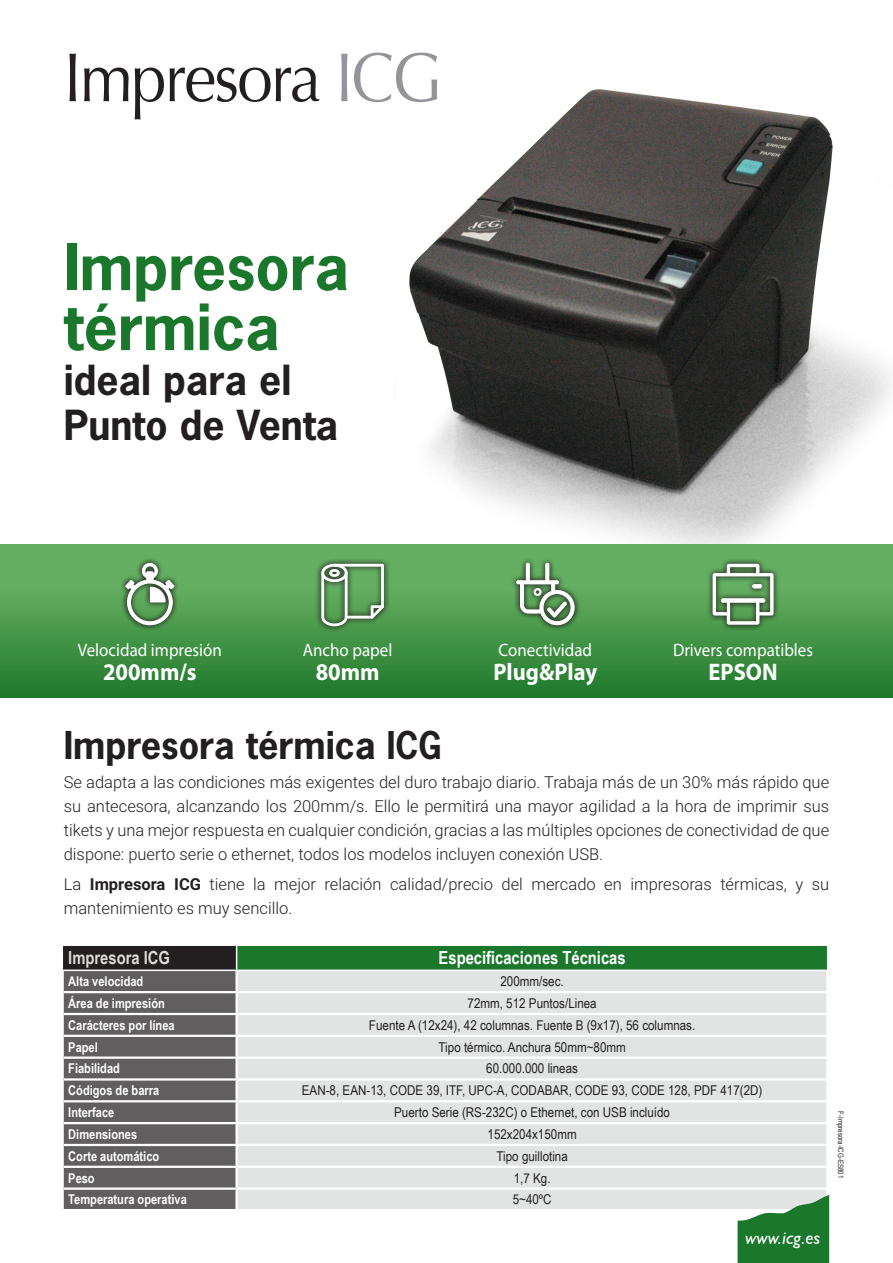
<style>
.page{position:relative;width:893px;height:1263px;background:#fff}
.page>*{position:absolute;margin:0;border:0;box-sizing:border-box;transform-origin:0 0}
.Logos_ICG{font:69.6px "Optima";letter-spacing:-.03em;color:#231f20;scale:.92 1}
.Titular{font:700 60px "News Gothic Std";color:#1a772c}
.Titular-2{font:700 39px/45px "News Gothic Std";color:#231f20}
.Titular-3{font:700 36px "News Gothic Std";color:#231f20}
.Text_Icones_16{font:700 24px "Myriad Pro";color:#fff;scale:.94 1}
.Text_icones{font:18px "Myriad Pro";color:#fff;scale:.94 1}
.Caracteristicas{font:700 18px "Arial Narrow";color:#fff}
.Especificaciones_Bla{font:700 18px "Arial Narrow";color:#dbdbd7}
.t1{font:italic 18px "Humanist 521 BT";color:#fff}
.Texto_11___16{font:300 16.5px/24px "Roboto";color:#231f20;text-align:justify}
.Especificaciones{font:13.5px "Arial Narrow";color:#231f20;scale:1.05 1}
.Especificaciones_Whi{font:700 13.5px "Arial Narrow";color:#fff}
.Referencia_-_Serial{font:7.5px "Arial Narrow";color:#231f20}
.s1{color:#939598}
.s2{font-weight:700}
</style>
<div class="page">
<div style="left:237px;top:945px;width:591px;height:25px;background:#1a772c"></div>
<div style="left:238px;top:971px;width:588px;height:238px;background:#e2e4e4"></div>
<hr style="left:237px;top:944px;width:591px;height:2px;background:#fff">
<svg style="left:63px;top:946px;width:173px;height:263px;background:#5b595a"></svg>
<svg style="left:827px;top:946px;width:1px;height:23px"></svg>
<hr style="left:62px;top:969px;width:175px;height:2px;background:#fff">
<hr style="left:237px;top:969px;width:591px;height:2px;background:#fff">
<hr style="left:61px;top:971px;width:3px;height:21px;background:#fff">
<hr style="left:61px;top:992px;width:3px;height:22px;background:#fff">
<hr style="left:61px;top:1014px;width:3px;height:22px;background:#fff">
<hr style="left:61px;top:1036px;width:3px;height:22px;background:#fff">
<hr style="left:61px;top:1058px;width:3px;height:21px;background:#fff">
<hr style="left:61px;top:1079px;width:3px;height:22px;background:#fff">
<hr style="left:61px;top:1101px;width:3px;height:22px;background:#fff">
<hr style="left:61px;top:1123px;width:3px;height:22px;background:#fff">
<hr style="left:61px;top:1145px;width:3px;height:22px;background:#fff">
<hr style="left:61px;top:1167px;width:3px;height:21px;background:#fff">
<hr style="left:61px;top:1188px;width:3px;height:21px;background:#fff">
<hr style="left:235px;top:971px;width:3px;height:20px;background:#fff">
<hr style="left:64px;top:991px;width:173px;height:2px;background:#fff">
<hr style="left:237px;top:991px;width:589px;height:2px;background:#fff">
<hr style="left:235px;top:993px;width:3px;height:20px;background:#fff">
<hr style="left:64px;top:1013px;width:173px;height:2px;background:#fff">
<hr style="left:237px;top:1013px;width:589px;height:2px;background:#fff">
<hr style="left:235px;top:1015px;width:3px;height:20px;background:#fff">
<hr style="left:64px;top:1035px;width:173px;height:2px;background:#fff">
<hr style="left:237px;top:1035px;width:589px;height:2px;background:#fff">
<hr style="left:235px;top:1037px;width:3px;height:19px;background:#fff">
<hr style="left:64px;top:1056px;width:173px;height:3px;background:#fff">
<hr style="left:237px;top:1056px;width:589px;height:3px;background:#fff">
<hr style="left:235px;top:1059px;width:3px;height:19px;background:#fff">
<hr style="left:64px;top:1078px;width:173px;height:2px;background:#fff">
<hr style="left:237px;top:1078px;width:589px;height:2px;background:#fff">
<hr style="left:235px;top:1080px;width:3px;height:20px;background:#fff">
<hr style="left:64px;top:1100px;width:173px;height:2px;background:#fff">
<hr style="left:237px;top:1100px;width:589px;height:2px;background:#fff">
<hr style="left:235px;top:1102px;width:3px;height:20px;background:#fff">
<hr style="left:64px;top:1122px;width:173px;height:2px;background:#fff">
<hr style="left:237px;top:1122px;width:589px;height:2px;background:#fff">
<hr style="left:235px;top:1124px;width:3px;height:20px;background:#fff">
<hr style="left:64px;top:1144px;width:173px;height:2px;background:#fff">
<hr style="left:237px;top:1144px;width:589px;height:2px;background:#fff">
<hr style="left:235px;top:1146px;width:3px;height:20px;background:#fff">
<hr style="left:64px;top:1166px;width:173px;height:2px;background:#fff">
<hr style="left:237px;top:1166px;width:589px;height:2px;background:#fff">
<hr style="left:235px;top:1168px;width:3px;height:19px;background:#fff">
<hr style="left:64px;top:1187px;width:173px;height:3px;background:#fff">
<hr style="left:237px;top:1187px;width:589px;height:3px;background:#fff">
<hr style="left:235px;top:1190px;width:3px;height:19px;background:#fff">
<img style="left:409px;top:89px;width:483px;height:455px">
<div style="left:0;top:544px;width:893px;height:153px;background:linear-gradient(to bottom,#73b96d,#247d2f)"></div>
<svg style="left:738px;top:1195px;width:91px;height:68px;background:#479055"></svg>
<div style="left:120px;top:557px;width:60px;height:74px;background:#231f20;opacity:.75"></div>
<svg style="left:125px;top:563px;width:49px;height:62px"></svg>
<div style="left:316px;top:558px;width:74px;height:74px;background:#231f20;opacity:.75"></div>
<svg style="left:321px;top:564px;width:63px;height:62px"></svg>
<div style="left:510px;top:557px;width:70px;height:74px;background:#231f20;opacity:.75"></div>
<svg style="left:516px;top:563px;width:60px;height:62px"></svg>
<div style="left:707px;top:558px;width:73px;height:73px;background:#231f20;opacity:.75"></div>
<svg style="left:713px;top:564px;width:60px;height:61px"></svg>
<hr style="left:752px;top:584px;width:10px;height:4px;background:#fff;border-radius:2px">
<p class="Logos_ICG" style="left:64px;top:37px;width:412px">Impresora <span class="s1">ICG</span></p>
<p class="Titular" style="left:64px;top:228px;width:287px">Impresora</p>
<p class="Titular" style="left:64px;top:288px;width:217px">térmica</p>
<p class="Titular-2" style="left:64px;top:357px;width:276px">ideal para el<br>Punto de Venta</p>
<p class="Text_icones" style="left:78px;top:640px;width:155px">Velocidad impresión</p>
<p class="Text_Icones_16" style="left:103px;top:656px;width:101px">200mm/s</p>
<p class="Text_icones" style="left:303px;top:640px;width:97px">Ancho papel</p>
<p class="Text_Icones_16" style="left:316px;top:656px;width:69px">80mm</p>
<p class="Text_icones" style="left:499px;top:640px;width:101px">Conectividad</p>
<p class="Text_Icones_16" style="left:493px;top:656px;width:112px">Plug&amp;Play</p>
<p class="Text_icones" style="left:673px;top:640px;width:150px">Drivers compatibles</p>
<p class="Text_Icones_16" style="left:708px;top:656px;width:75px">EPSON</p>
<p class="Titular-3" style="left:64px;top:722px;width:379px">Impresora térmica ICG</p>
<p class="Texto_11___16" style="left:64px;top:769px;width:767px">Se adapta a las condiciones más exigentes del duro trabajo diario. Trabaja más de un 30% más rápido que su antecesora, alcanzando los 200mm/s. Ello le permitirá una mayor agilidad a la hora de imprimir sus tikets y una mejor respuesta en cualquier condición, gracias a las múltiples opciones de conectividad de que dispone: puerto serie o ethernet, todos los modelos incluyen conexión USB.</p>
<p class="Texto_11___16" style="left:64px;top:872px;width:767px">La <span class="s2">Impresora ICG</span> tiene la mejor relación calidad/precio del mercado en impresoras térmicas, y su mantenimiento es muy sencillo.</p>
<p class="Especificaciones_Bla" style="left:68px;top:944px;width:103px">Impresora ICG</p>
<p class="Caracteristicas" style="left:439px;top:944px;width:189px">Especificaciones Técnicas</p>
<p class="Especificaciones_Whi" style="left:68px;top:971px;width:77px">Alta velocidad</p>
<p class="Especificaciones" style="left:500px;top:971px;width:62px">200mm/sec.</p>
<p class="Especificaciones_Whi" style="left:68px;top:993px;width:98px">Área de impresión</p>
<p class="Especificaciones" style="left:467px;top:993px;width:125px">72mm, 512 Puntos/Linea</p>
<p class="Especificaciones_Whi" style="left:68px;top:1015px;width:108px">Carácteres por línea</p>
<p class="Especificaciones" style="left:369px;top:1015px;width:312px">Fuente A (12x24), 42 columnas. Fuente B (9x17), 56 columnas.</p>
<p class="Especificaciones_Whi" style="left:68px;top:1037px;width:31px">Papel</p>
<p class="Especificaciones" style="left:438px;top:1037px;width:180px">Tipo térmico. Anchura 50mm~80mm</p>
<p class="Especificaciones_Whi" style="left:68px;top:1058px;width:53px">Fiabilidad</p>
<p class="Especificaciones" style="left:486px;top:1059px;width:89px">60.000.000 lineas</p>
<p class="Especificaciones_Whi" style="left:68px;top:1080px;width:93px">Códigos de barra</p>
<p class="Especificaciones" style="left:302px;top:1081px;width:440px">EAN-8, EAN-13, CODE 39, ITF, UPC-A, CODABAR, CODE 93, CODE 128, PDF 417(2D)</p>
<p class="Especificaciones_Whi" style="left:68px;top:1102px;width:48px">Interface</p>
<p class="Especificaciones" style="left:394px;top:1102px;width:264px">Puerto Serie (RS-232C) o Ethernet, con USB incluído</p>
<p class="Especificaciones_Whi" style="left:68px;top:1124px;width:70px">Dimensiones</p>
<p class="Especificaciones" style="left:488px;top:1124px;width:86px">152x204x150mm</p>
<p class="Especificaciones_Whi" style="left:68px;top:1146px;width:93px">Corte automático</p>
<p class="Especificaciones" style="left:496px;top:1146px;width:70px">Tipo guillotina</p>
<p class="Especificaciones_Whi" style="left:68px;top:1168px;width:28px">Peso</p>
<p class="Especificaciones" style="left:514px;top:1168px;width:37px">1,7 Kg.</p>
<p class="Especificaciones_Whi" style="left:68px;top:1189px;width:120px">Temperatura operativa</p>
<p class="Especificaciones" style="left:513px;top:1190px;width:38px">5~40ºC</p>
<p class="t1" style="left:745px;top:1226px;width:77px">www.icg.es</p>
<p class="Referencia_-_Serial" style="left:846px;top:1111px;width:68px;rotate:90deg">F-Impresora-ICG-ES801</p>
</div>
